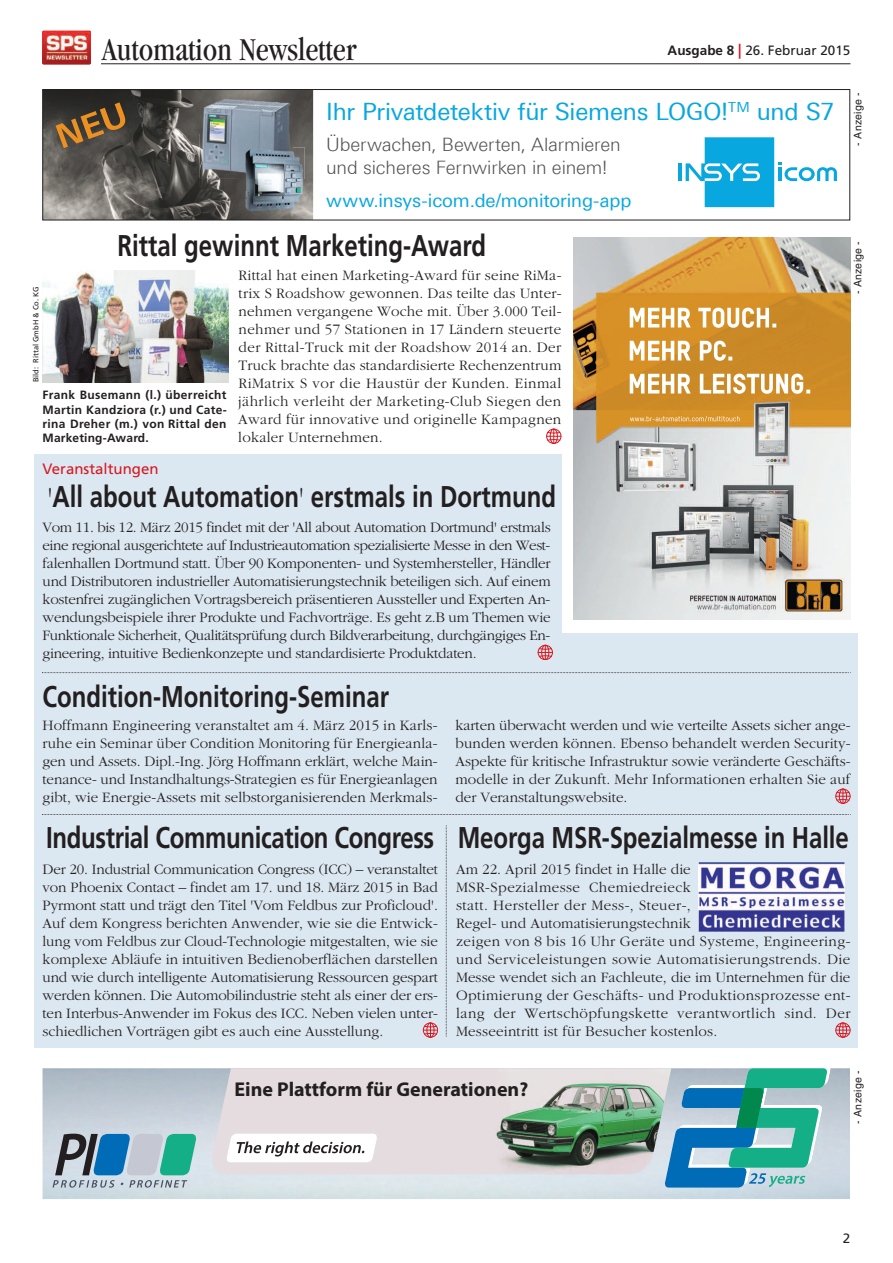
<style>
.page{position:relative;width:893px;height:1263px;background:#fff}
.page>*{position:absolute;margin:0;border:0;box-sizing:border-box;transform-origin:0 0}
.t1{font:condensed 33px "Garamond";color:#231f20}
.t2{font:700 30px "Frutiger";color:#231f20;scale:.8 1}
.t3{font:23.85px "Linotype Univers 430";letter-spacing:-.01em;color:#08a7e0}
.t4{font:700 19.95px "Myriad Pro";color:#231f20}
.t5{font:300 18.45px/22.8px "Linotype Univers 330";letter-spacing:-.005em;color:#515251}
.t6{font:18.45px "Linotype Univers 430";letter-spacing:-.005em;color:#08a7e0}
.t7{font:300 15px/18px "Garamond";letter-spacing:.015em;color:#231f20;text-align:justify}
.t8{font:15px "Frutiger";color:#d8171f}
.t9{font:13.5px "Frutiger";color:#231f20}
.t10{font:700 12px/14.4px "Frutiger";letter-spacing:.03em;color:#231f20;text-align:justify}
.t11{font:10.5px "Helvetica";letter-spacing:.025em;color:#231f20}
.t12{font:7.5px "Frutiger";color:#231f20}
.s1{font-weight:700}
.s2{font-weight:700;font-size:15px;color:#d8171f}
.s3{font-family:"Garamond";font-weight:300}
</style>
<div class="page">
<hr style="left:101px;top:64px;width:749px;height:1px;background:#231f20">
<img style="left:42px;top:30px;width:49px;height:35px">
<div style="left:34px;top:634px;width:824px;height:414px;background:#dce8f1"></div>
<div style="left:34px;top:455px;width:527px;height:593px;background:#dce8f1"></div>
<img style="left:45px;top:91px;width:268px;height:127px">
<img style="left:200px;top:91px;width:93px;height:43px">
<img style="left:200px;top:134px;width:46px;height:44px">
<img style="left:246px;top:134px;width:47px;height:13px">
<img style="left:239px;top:178px;width:33px;height:35px">
<img style="left:272px;top:147px;width:33px;height:66px">
<img style="left:239px;top:147px;width:54px;height:31px">
<hr style="left:679px;top:163px;width:3px;height:18px;background:#08a7e0">
<svg style="left:686px;top:137px;width:151px;height:70px"></svg>
<svg style="left:56px;top:102px;width:71px;height:46px;background:#695031"></svg>
<div style="left:43px;top:89px;width:807px;height:131px;border:1px solid #231f20"></div>
<img style="left:574px;top:237px;width:276px;height:382px">
<img style="left:630px;top:308px;width:173px;height:86px">
<img style="left:647px;top:416px;width:81px;height:6px">
<svg style="left:733px;top:416px;width:7px;height:5px"></svg>
<img style="left:43px;top:1068px;width:807px;height:131px">
<img style="left:212px;top:1068px;width:452px;height:106px">
<svg style="left:53px;top:1134px;width:144px;height:53px;background:#7aa7b2"></svg>
<svg style="left:664px;top:1068px;width:166px;height:119px;background:#67b0b9"></svg>
<svg style="left:226px;top:1134px;width:152px;height:28px"></svg>
<img style="left:698px;top:862px;width:146px;height:69px">
<img style="left:43px;top:270px;width:185px;height:112px">
<div style="left:546px;top:429px;width:15px;height:15px;border:1px solid #d8171f;border-radius:50%"></div>
<div style="left:550px;top:429px;width:8px;height:15px;border:1px solid #d8171f;border-radius:50%"></div>
<svg style="left:547px;top:429px;width:14px;height:14px"></svg>
<div style="left:538px;top:645px;width:15px;height:15px;border:1px solid #d8171f;border-radius:50%"></div>
<svg style="left:538px;top:645px;width:14px;height:15px"></svg>
<div style="left:835px;top:789px;width:15px;height:15px;border:1px solid #d8171f;border-radius:50%"></div>
<div style="left:839px;top:789px;width:8px;height:15px;border:1px solid #d8171f;border-radius:50%"></div>
<svg style="left:836px;top:789px;width:14px;height:14px"></svg>
<div style="left:423px;top:1022px;width:15px;height:15px;border:1px solid #d8171f;border-radius:50%"></div>
<div style="left:427px;top:1022px;width:7px;height:15px;border:1px solid #d8171f;border-radius:50%"></div>
<svg style="left:423px;top:1023px;width:15px;height:14px"></svg>
<div style="left:835px;top:1022px;width:15px;height:15px;border:1px solid #d8171f;border-radius:50%"></div>
<div style="left:839px;top:1022px;width:8px;height:15px;border:1px solid #d8171f;border-radius:50%"></div>
<svg style="left:836px;top:1023px;width:14px;height:14px"></svg>
<svg style="left:42px;top:672px;width:809px;height:1px"></svg>
<svg style="left:42px;top:814px;width:809px;height:1px"></svg>
<svg style="left:446px;top:825px;width:1px;height:212px"></svg>
<h1 class="t1" style="left:102px;top:37px;width:256px">Automation Newsletter</h1>
<p class="t9" style="left:668px;top:42px;width:184px"><span class="s1">Ausgabe 8</span> <span class="s2">|</span> 26. Februar 2015</p>
<h3 class="t3" style="left:326px;top:102px;width:509px">Ihr Privatdetektiv für Siemens LOGO!<sup>TM</sup> und S7</h3>
<p class="t5" style="left:326px;top:136px;width:296px">Überwachen, Bewerten, Alarmieren und sicheres Fernwirken in einem!</p>
<p class="t6" style="left:326px;top:194px;width:307px">www.insys-icom.de/monitoring-app</p>
<h2 class="t2" style="left:118px;top:228px;width:462px">Rittal gewinnt Marketing-Award</h2>
<p class="t12" style="left:32px;top:382px;width:97px;rotate:-90deg">Bild: Rittal GmbH &amp; Co. KG</p>
<p class="t10" style="left:43px;top:388px;width:186px">Frank Busemann (l.) überreicht Martin Kandziora (r.) und Cate&shy;rina Dreher (m.) von Rittal den Marketing-Award.</p>
<p class="t8" style="left:43px;top:460px;width:118px">Veranstaltungen</p>
<p class="t7" style="left:238px;top:266px;width:325px">Rittal hat einen Marketing-Award für seine RiMa&shy;trix S Roadshow gewonnen. Das teilte das Unter&shy;nehmen vergangene Woche mit. Über 3.000 Teil&shy;nehmer und 57 Stationen in 17 Ländern steuerte der Rittal-Truck mit der Roadshow 2014 an. Der Truck brachte das standardisierte Rechenzentrum RiMatrix S vor die Haustür der Kunden. Einmal jährlich verleiht der Marketing-Club Siegen den Award für innovative und originelle Kampagnen lokaler Unternehmen.</p>
<h2 class="t2" style="left:48px;top:479px;width:637px"><span class="s3">'</span>All about Automation<span class="s3">'</span> erstmals in Dortmund</h2>
<p class="t7" style="left:43px;top:518px;width:510px">Vom 11. bis 12. März 2015 findet mit der 'All about Automation Dortmund' erstmals eine regional ausgerichtete auf Industrieautomation spezialisierte Messe in den West&shy;falenhallen Dortmund statt. Über 90 Komponenten- und Systemhersteller, Händler und Distributoren industrieller Automatisierungstechnik beteiligen sich. Auf einem kostenfrei zugänglichen Vortragsbereich präsentieren Aussteller und Experten An&shy;wendungsbeispiele ihrer Produkte und Fachvorträge. Es geht z.B um Themen wie Funktionale Sicherheit, Qualitätsprüfung durch Bildverarbeitung, durchgängiges En&shy;gineering, intuitive Bedienkonzepte und standardisierte Produktdaten.</p>
<h2 class="t2" style="left:43px;top:679px;width:435px">Condition-Monitoring-Seminar</h2>
<p class="t11" style="left:854px;top:146px;width:55px;rotate:-90deg">- Anzeige -</p>
<p class="t11" style="left:854px;top:294px;width:55px;rotate:-90deg">- Anzeige -</p>
<p class="t7" style="left:43px;top:716px;width:396px">Hoffmann Engineering veranstaltet am 4. März 2015 in Karls&shy;ruhe ein Seminar über Condition Monitoring für Energieanla&shy;gen und Assets. Dipl.-Ing. Jörg Hoffmann erklärt, welche Main&shy;tenance- und Instandhaltungs-Strategien es für Energieanlagen gibt, wie Energie-Assets mit selbstorganisierenden Merkmals-</p>
<p class="t7" style="left:455px;top:716px;width:396px">karten überwacht werden und wie verteilte Assets sicher ange&shy;bunden werden können. Ebenso behandelt werden Security-Aspekte für kritische Infrastruktur sowie veränderte Geschäfts&shy;modelle in der Zukunft. Mehr Informationen erhalten Sie auf der Veranstaltungswebsite.</p>
<h2 class="t2" style="left:46px;top:820px;width:487px">Industrial Communication Congress</h2>
<p class="t7" style="left:42px;top:860px;width:397px">Der 20. Industrial Communication Congress (ICC) – veranstaltet von Phoenix Contact – findet am 17. und 18. März 2015 in Bad Pyrmont statt und trägt den Titel 'Vom Feldbus zur Proficloud'.<br>Auf dem Kongress berichten Anwender, wie sie die Entwick&shy;lung vom Feldbus zur Cloud-Technologie mitgestalten, wie sie komplexe Abläufe in intuitiven Bedienoberflächen darstellen und wie durch intelligente Automatisierung Ressourcen gespart werden können. Die Automobilindustrie steht als einer der ers&shy;ten Interbus-Anwender im Fokus des ICC. Neben vielen unter&shy;schiedlichen Vorträgen gibt es auch eine Ausstellung.</p>
<h2 class="t2" style="left:458px;top:820px;width:490px">Meorga MSR-Spezialmesse in Halle</h2>
<p class="t7" style="left:456px;top:860px;width:396px;text-align:left">Am 22. April 2015 findet in Halle die<br>MSR-Spezialmesse Chemiedreieck<br>statt. Hersteller der Mess-, Steuer-,<br>Regel- und Automatisierungstechnik<br>zeigen von 8 bis 16 Uhr Geräte und Systeme, Engineering&shy;und Serviceleistungen sowie Automatisierungstrends. Die Messe wendet sich an Fachleute, die im Unternehmen für die Optimierung der Geschäfts- und Produktionsprozesse ent&shy;lang der Wertschöpfungskette verantwortlich sind. Der Messeeintritt ist für Besucher kostenlos.</p>
<h3 class="t4" style="left:235px;top:1082px;width:295px">Eine Plattform für Generationen?</h3>
<p class="t11" style="left:854px;top:1124px;width:55px;rotate:-90deg">- Anzeige -</p>
<p class="t9" style="left:843px;top:1231px;width:9px">2</p>
</div>
